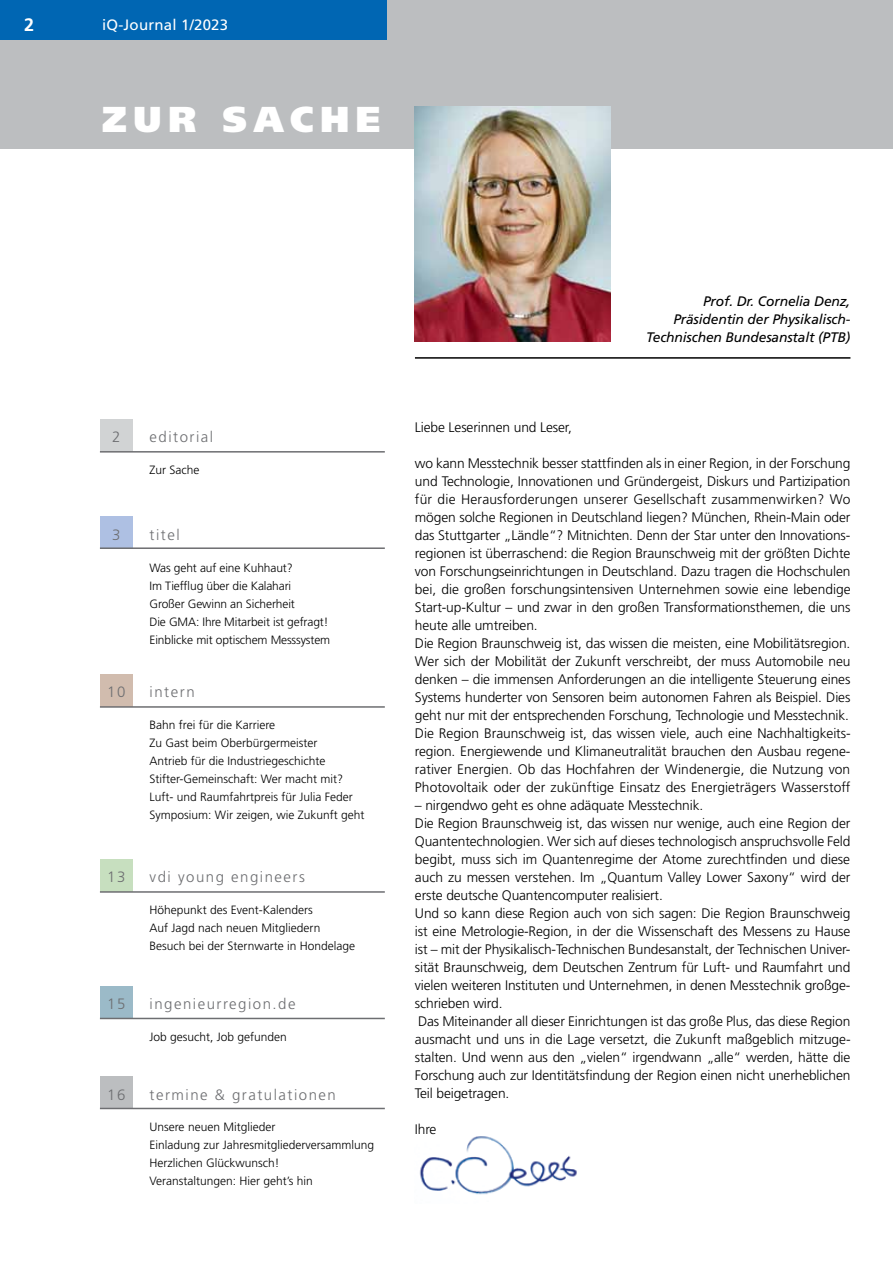
<style>
.page{position:relative;width:893px;height:1263px;background:#fff}
.page>*{position:absolute;margin:0;border:0;box-sizing:border-box;transform-origin:0 0}
.t1{font:900 36px "Frutiger";letter-spacing:.18em;color:#fff}
.t2{font:700 18px "Frutiger";color:#fff}
.t3{font:300 15px "Frutiger";letter-spacing:.1em;color:#6d6e71}
.t4{font:15px "Frutiger";letter-spacing:.015em;color:#fff}
.t5{font:300 13.8px/18px "Frutiger";letter-spacing:-.01em;color:#000}
.t6{font:italic 13.8px/18px "Frutiger";letter-spacing:-.01em;color:#000;text-align:right}
.t7{font:300 12px/18px "Frutiger";color:#000}
</style>
<div class="page">
<img style="left:419px;top:1136px;width:158px;height:59px">
<div style="left:0;top:0;width:893px;height:149px;background:#bcbec0"></div>
<div style="left:100px;top:419px;width:33px;height:33px;background:#d1d3d4"></div>
<hr style="left:100px;top:451px;width:285px;height:2px;background:#6d6e71">
<div style="left:100px;top:674px;width:33px;height:33px;background:#d1bcae"></div>
<hr style="left:100px;top:706px;width:285px;height:2px;background:#6d6e71">
<div style="left:100px;top:1076px;width:33px;height:33px;background:#bcbec0"></div>
<hr style="left:100px;top:1108px;width:285px;height:1px;background:#6d6e71">
<div style="left:0;top:0;width:387px;height:39px;background:#0066b3"></div>
<div style="left:100px;top:859px;width:33px;height:33px;background:#c7dfbf"></div>
<hr style="left:100px;top:891px;width:285px;height:2px;background:#6d6e71">
<div style="left:100px;top:516px;width:33px;height:33px;background:#aec0e3"></div>
<hr style="left:100px;top:547px;width:285px;height:2px;background:#6d6e71">
<div style="left:100px;top:985px;width:33px;height:33px;background:#9bbac8"></div>
<hr style="left:100px;top:1018px;width:285px;height:1px;background:#6d6e71">
<img style="left:415px;top:106px;width:196px;height:235px">
<hr style="left:415px;top:357px;width:435px;height:2px;background:#000">
<h2 class="t2" style="left:24px;top:14px;width:12px">2</h2>
<p class="t4" style="left:102px;top:16px;width:128px">iQ-Journal 1/2023</p>
<h1 class="t1" style="left:102px;top:97px;width:280px">ZUR SACHE</h1>
<p class="t3" style="left:112px;top:429px;width:10px">2</p>
<p class="t3" style="left:150px;top:429px;width:65px">editorial</p>
<p class="t7" style="left:150px;top:461px;width:52px">Zur Sache</p>
<p class="t3" style="left:112px;top:526px;width:10px">3</p>
<p class="t3" style="left:150px;top:526px;width:32px">titel</p>
<p class="t7" style="left:150px;top:558px;width:182px">Was geht auf eine Kuhhaut?<br>Im Tiefflug über die Kalahari<br>Großer Gewinn an Sicherheit<br>Die GMA: Ihre Mitarbeit ist gefragt!<br>Einblicke mit optischem Messsystem</p>
<p class="t3" style="left:107px;top:684px;width:20px">10</p>
<p class="t3" style="left:150px;top:684px;width:47px">intern</p>
<p class="t7" style="left:150px;top:716px;width:216px">Bahn frei für die Karriere<br>Zu Gast beim Oberbürgermeister<br>Antrieb für die Industriegeschichte Stifter-Gemeinschaft: Wer macht mit?<br>Luft- und Raumfahrtpreis für Julia Feder Symposium: Wir zeigen, wie Zukunft geht</p>
<p class="t3" style="left:107px;top:869px;width:20px">13</p>
<p class="t3" style="left:150px;top:869px;width:157px">vdi young engineers</p>
<p class="t7" style="left:150px;top:901px;width:207px">Höhepunkt des Event-Kalenders<br>Auf Jagd nach neuen Mitgliedern<br>Besuch bei der Sternwarte in Hondelage</p>
<p class="t3" style="left:107px;top:995px;width:20px">15</p>
<p class="t3" style="left:150px;top:995px;width:148px">ingenieurregion.de</p>
<p class="t7" style="left:150px;top:1027px;width:139px">Job gesucht, Job gefunden</p>
<p class="t3" style="left:107px;top:1086px;width:20px">16</p>
<p class="t3" style="left:150px;top:1086px;width:188px">termine &amp; gratulationen</p>
<p class="t7" style="left:150px;top:1118px;width:226px">Unsere neuen Mitglieder<br>Einladung zur Jahresmitgliederversammlung<br>Herzlichen Glückwunsch!<br>Veranstaltungen: Hier geht’s hin</p>
<p class="t6" style="left:646px;top:292px;width:206px">Prof. Dr. Cornelia Denz,<br>Präsidentin der Physikalisch-<br>Technischen Bundesanstalt (PTB)</p>
<p class="t5" style="left:415px;top:418px;width:158px">Liebe Leserinnen und Leser,</p>
<p class="t5" style="left:415px;top:454px;width:437px">wo kann Messtechnik besser stattfinden als in einer Region, in der Forschung und Technologie, Innovationen und Gründergeist, Diskurs und Partizipation für die Herausforderungen unserer Gesellschaft zusammenwirken? Wo mögen solche Regionen in Deutschland liegen? München, Rhein-Main oder das Stuttgarter „Ländle“? Mitnichten. Denn der Star unter den Innovations&shy;regionen ist überraschend: die Region Braunschweig mit der größten Dichte von Forschungseinrichtungen in Deutschland. Dazu tragen die Hochschulen bei, die großen forschungsintensiven Unternehmen sowie eine lebendige Start-up-Kultur – und zwar in den großen Transformationsthemen, die uns heute alle umtreiben.<br>Die Region Braunschweig ist, das wissen die meisten, eine Mobilitätsregion.<br>Wer sich der Mobilität der Zukunft verschreibt, der muss Automobile neu denken – die immensen Anforderungen an die intelligente Steuerung eines Systems hunderter von Sensoren beim autonomen Fahren als Beispiel. Dies geht nur mit der entsprechenden Forschung, Technologie und Messtechnik.<br>Die Region Braunschweig ist, das wissen viele, auch eine Nachhaltigkeits&shy;region. Energiewende und Klimaneutralität brauchen den Ausbau regene&shy;rativer Energien. Ob das Hochfahren der Windenergie, die Nutzung von Photovoltaik oder der zukünftige Einsatz des Energieträgers Wasserstoff</p>
<p class="t5" style="left:415px;top:796px;width:437px">– nirgendwo geht es ohne adäquate Messtechnik.<br>Die Region Braunschweig ist, das wissen nur wenige, auch eine Region der Quantentechnologien. Wer sich auf dieses technologisch anspruchsvolle Feld begibt, muss sich im Quantenregime der Atome zurechtfinden und diese auch zu messen verstehen. Im „Quantum Valley Lower Saxony“ wird der erste deutsche Quantencomputer realisiert.<br>Und so kann diese Region auch von sich sagen: Die Region Braunschweig ist eine Metrologie-Region, in der die Wissenschaft des Messens zu Hause ist – mit der Physikalisch-Technischen Bundesanstalt, der Technischen Univer&shy;sität Braunschweig, dem Deutschen Zentrum für Luft- und Raumfahrt und vielen weiteren Instituten und Unternehmen, in denen Messtechnik großge&shy;schrieben wird.<br>Das Miteinander all dieser Einrichtungen ist das große Plus, das diese Region ausmacht und uns in die Lage versetzt, die Zukunft maßgeblich mitzuge&shy;stalten. Und wenn aus den „vielen“ irgendwann „alle“ werden, hätte die Forschung auch zur Identitätsfindung der Region einen nicht unerheblichen Teil beigetragen.</p>
<p class="t5" style="left:415px;top:1120px;width:23px">Ihre</p>
</div>
